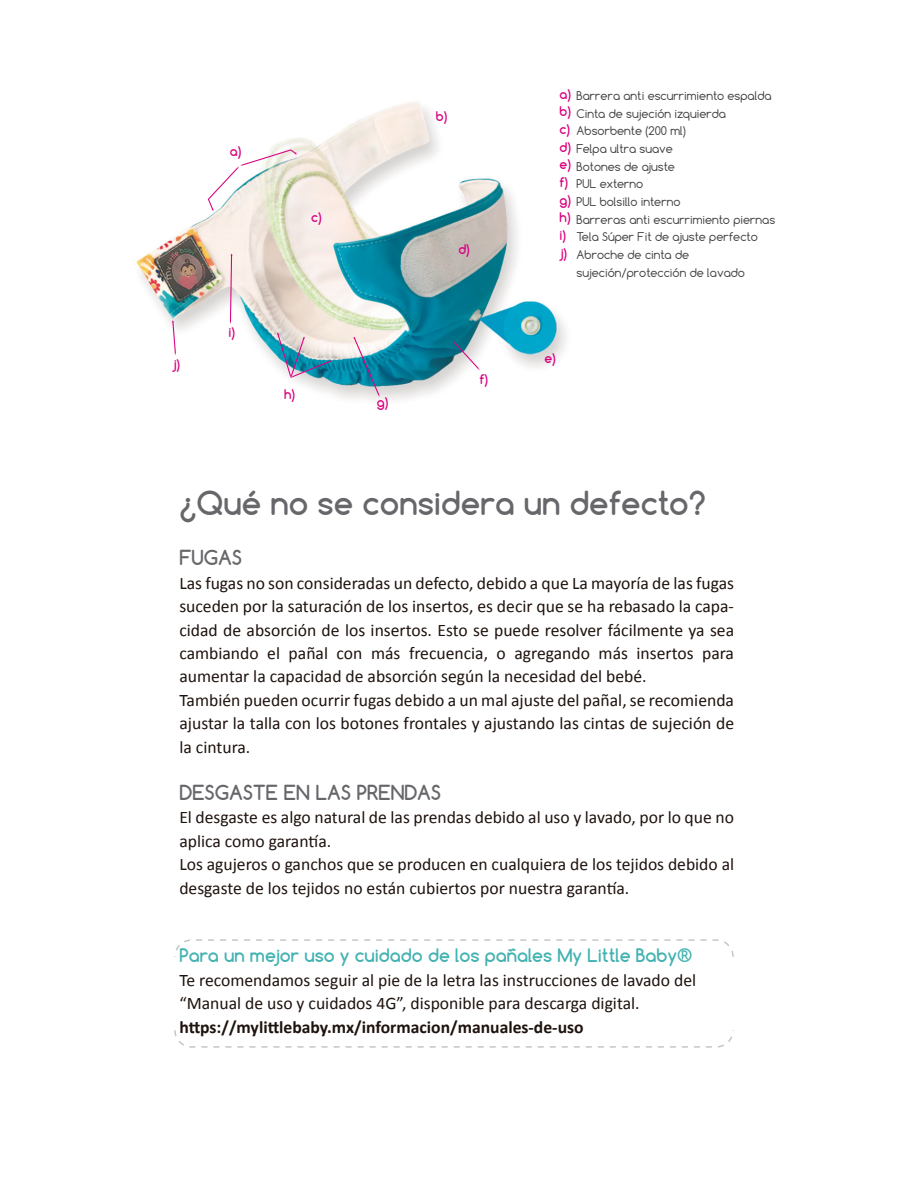
<style>
.page{position:relative;width:915px;height:1191px;background:#fff}
.page>*{position:absolute;margin:0;border:0;box-sizing:border-box;transform-origin:0 0}
.t1{font:700 31.35px "Comfortaa";color:#67676b}
.t2{font:700 19.5px "Comfortaa";color:#67676b}
.t3{font:17.55px/23.4px "Calibri";color:#1e120d}
.t4{font:700 17.55px "Calibri";color:#1e120d}
.t5{font:700 17.55px "Comfortaa";color:#43b3b1}
.t6{font:700 12.6px/17.7px "Comfortaa";color:#db0080}
.t7{font:11.4px/17.7px "Comfortaa";color:#433f40}
</style>
<div class="page">
<svg style="left:174px;top:1030px;width:560px;height:18px"></svg>
<svg style="left:174px;top:939px;width:560px;height:18px"></svg>
<img style="left:136px;top:101px;width:431px;height:299px">
<svg style="left:208px;top:149px;width:89px;height:62px"></svg>
<svg style="left:172px;top:320px;width:4px;height:35px"></svg>
<svg style="left:353px;top:337px;width:27px;height:60px;background:#7bb0c2"></svg>
<svg style="left:454px;top:342px;width:25px;height:28px"></svg>
<svg style="left:277px;top:332px;width:54px;height:46px;background:#97b6c4"></svg>
<svg style="left:230px;top:254px;width:2px;height:70px"></svg>
<p class="t6" style="left:172px;top:355px;width:9px">j)</p>
<p class="t6" style="left:230px;top:143px;width:13px">a)</p>
<p class="t6" style="left:228px;top:323px;width:8px">i)</p>
<p class="t6" style="left:311px;top:208px;width:12px">c)</p>
<p class="t6" style="left:284px;top:385px;width:12px">h)</p>
<p class="t6" style="left:377px;top:393px;width:13px">g)</p>
<p class="t6" style="left:436px;top:107px;width:13px">b)</p>
<p class="t6" style="left:458px;top:240px;width:13px">d)</p>
<p class="t6" style="left:479px;top:370px;width:10px">f)</p>
<p class="t6" style="left:559px;top:85px;width:13px">a) b) c) d) e) f) g) h) i) j)</p>
<p class="t7" style="left:576px;top:87px;width:200px">Barrera anti escurrimiento espalda<br>Cinta de sujeción izquierda<br>Absorbente (200 ml)<br>Felpa ultra suave<br>Botones de ajuste<br>PUL externo<br>PUL bolsillo interno<br>Barreras anti escurrimiento piernas<br>Tela Súper Fit de ajuste perfecto<br>Abroche de cinta de sujeción/protección de lavado</p>
<p class="t6" style="left:544px;top:349px;width:13px">e)</p>
<h1 class="t1" style="left:179px;top:483px;width:528px">¿Qué no se considera un defecto?</h1>
<p class="t2" style="left:179px;top:545px;width:64px">FUGAS</p>
<p class="t3" style="left:179px;top:571px;width:556px">Las fugas no son consideradas un defecto, debido a que La mayoría de las fugas suceden por la saturación de los insertos, es decir que se ha rebasado la capa&shy;cidad de absorción de los insertos. Esto se puede resolver fácilmente ya sea cambiando el pañal con más frecuencia, o agregando más insertos para aumentar la capacidad de absorción según la necesidad del bebé.<br>También pueden ocurrir fugas debido a un mal ajuste del pañal, se recomienda ajustar la talla con los botones frontales y ajustando las cintas de sujeción de la cintura.</p>
<p class="t2" style="left:179px;top:780px;width:263px">DESGASTE EN LAS PRENDAS</p>
<p class="t3" style="left:179px;top:806px;width:556px">El desgaste es algo natural de las prendas debido al uso y lavado, por lo que no aplica como garantía.<br>Los agujeros o ganchos que se producen en cualquiera de los tejidos debido al desgaste de los tejidos no están cubiertos por nuestra garantía.</p>
<p class="t5" style="left:179px;top:944px;width:514px">Para un mejor uso y cuidado de los pañales My Little Baby®</p>
<p class="t3" style="left:179px;top:968px;width:518px">Te recomendamos seguir al pie de la letra las instrucciones de lavado del “Manual de uso y cuidados 4G”, disponible para descarga digital.</p>
<p class="t4" style="left:179px;top:1015px;width:405px">https://mylittlebaby.mx/informacion/manuales-de-uso</p>
</div>
